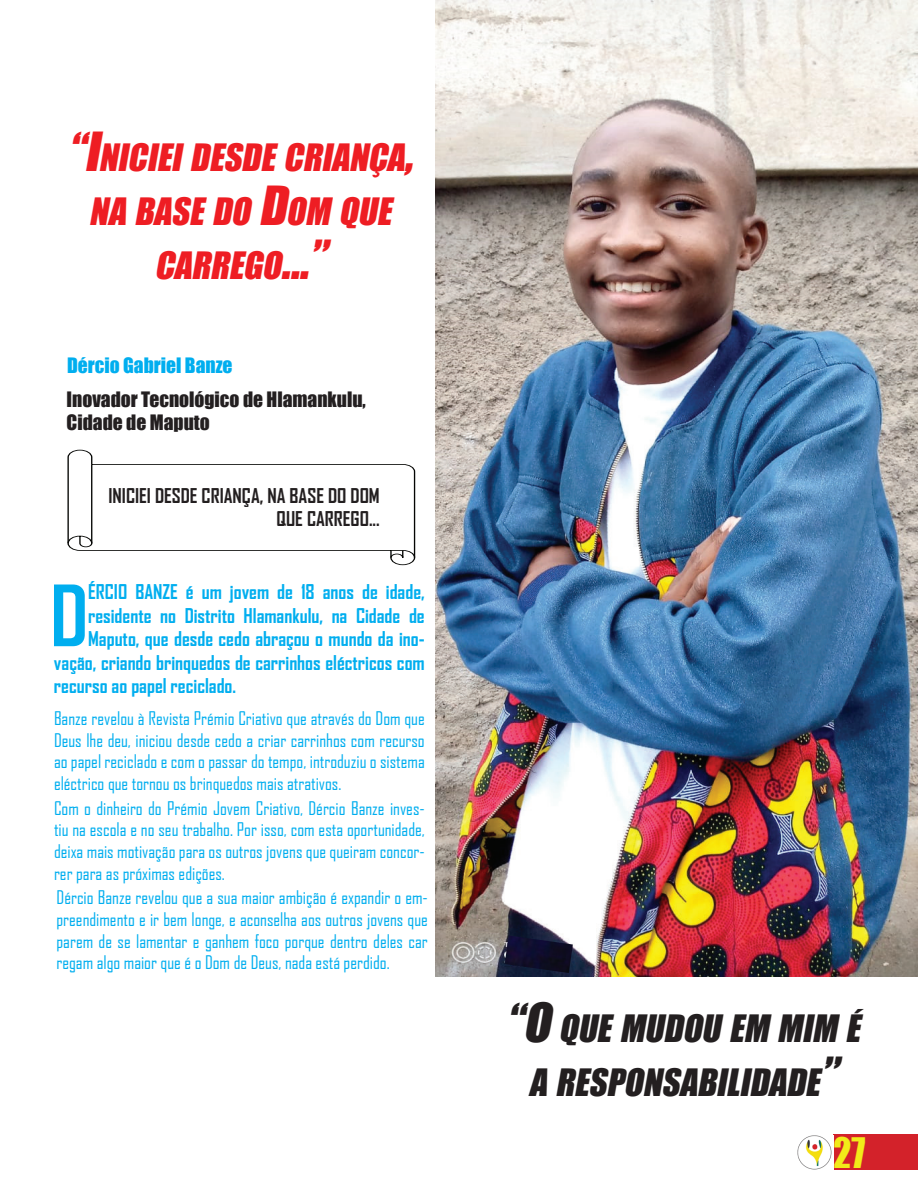
<style>
.page{position:relative;width:918px;height:1188px;background:#fff}
.page>*{position:absolute;margin:0;border:0;box-sizing:border-box;transform-origin:0 0}
.t1{font:700 80.7px "Agency FB";color:#00aeef}
.t2{font:38.7px "Impact";color:#f2eb19;scale:.92 1}
.t3{font:italic 34.65px/54px "Impact";color:#ee1d23;text-align:center}
.t4{font:italic 34.65px/54px "Impact";color:#231f20;text-align:center}
.t5{font:700 19.5px "Agency FB";color:#00aeef}
.t6{font:19.5px/23.4px "Impact";color:#231f20}
.t7{font:700 19.5px/23.4px "Agency FB";color:#231f20;text-align:right}
.t8{font:19.5px "Impact";color:#00aeef}
.t9{font:18px/21.6px "Agency FB";color:#00aeef;text-align:justify}
.s1{font-size:49.5px}
</style>
<div class="page">
<img style="left:436px;top:0;width:482px;height:976px">
<div style="left:834px;top:1134px;width:84px;height:36px;background:#d3222a"></div>
<svg style="left:67px;top:449px;width:349px;height:116px"></svg>
<img style="left:505px;top:935px;width:68px;height:38px">
<img style="left:797px;top:1135px;width:35px;height:35px">
<h3 class="t3" style="left:67px;top:129px;width:360px"><span class="s1">“I</span>NICIEI DESDE CRIANÇA<span class="s1">,<br></span>NA BASE DO <span class="s1">D</span>OM QUE<br>CARREGO<span class="s1">...”</span></h3>
<p class="t8" style="left:67px;top:350px;width:167px">Dércio Gabriel Banze</p>
<p class="t6" style="left:67px;top:387px;width:301px">Inovador Tecnológico de Hlamankulu,<br>Cidade de Maputo</p>
<p class="t7" style="left:108px;top:483px;width:273px">INICIEI DESDE CRIANÇA, NA BASE DO DOM<br>QUE CARREGO...</p>
<h1 class="t1" style="left:50px;top:566px;width:39px">D</h1>
<p class="t5" style="left:88px;top:580px;width:338px">ÉRCIO BANZE é um jovem de 18 anos de idade,</p>
<p class="t5" style="left:88px;top:603px;width:338px">residente no Distrito Hlamankulu, na Cidade de</p>
<p class="t5" style="left:88px;top:627px;width:338px">Maputo, que desde cedo abraçou o mundo da ino-</p>
<p class="t5" style="left:54px;top:650px;width:372px">vação, criando brinquedos de carrinhos eléctricos com</p>
<p class="t5" style="left:54px;top:674px;width:184px">recurso ao papel reciclado.</p>
<p class="t9" style="left:54px;top:707px;width:372px">Banze revelou à Revista Prémio Criativo que através do Dom que Deus lhe deu, iniciou desde cedo a criar carrinhos com recurso ao papel reciclado e com o passar do tempo, introduziu o sistema eléctrico que tornou os brinquedos mais atrativos.</p>
<p class="t9" style="left:54px;top:797px;width:372px">Com o dinheiro do Prémio Jovem Criativo, Dércio Banze inves&shy;tiu na escola e no seu trabalho. Por isso, com esta oportunidade, deixa mais motivação para os outros jovens que queiram concor&shy;rer para as próximas edições.</p>
<p class="t9" style="left:57px;top:886px;width:373px">Dércio Banze revelou que a sua maior ambição é expandir o em&shy;preendimento e ir bem longe, e aconselha aos outros jovens que parem de se lamentar e ganhem foco porque dentro deles car regam algo maior que é o Dom de Deus, nada está perdido.</p>
<h3 class="t4" style="left:506px;top:1000px;width:365px"><span class="s1">“O</span> QUE MUDOU EM MIM É<br>A RESPONSABILIDADE<span class="s1">”</span></h3>
<h2 class="t2" style="left:834px;top:1123px;width:36px">27</h2>
</div>
